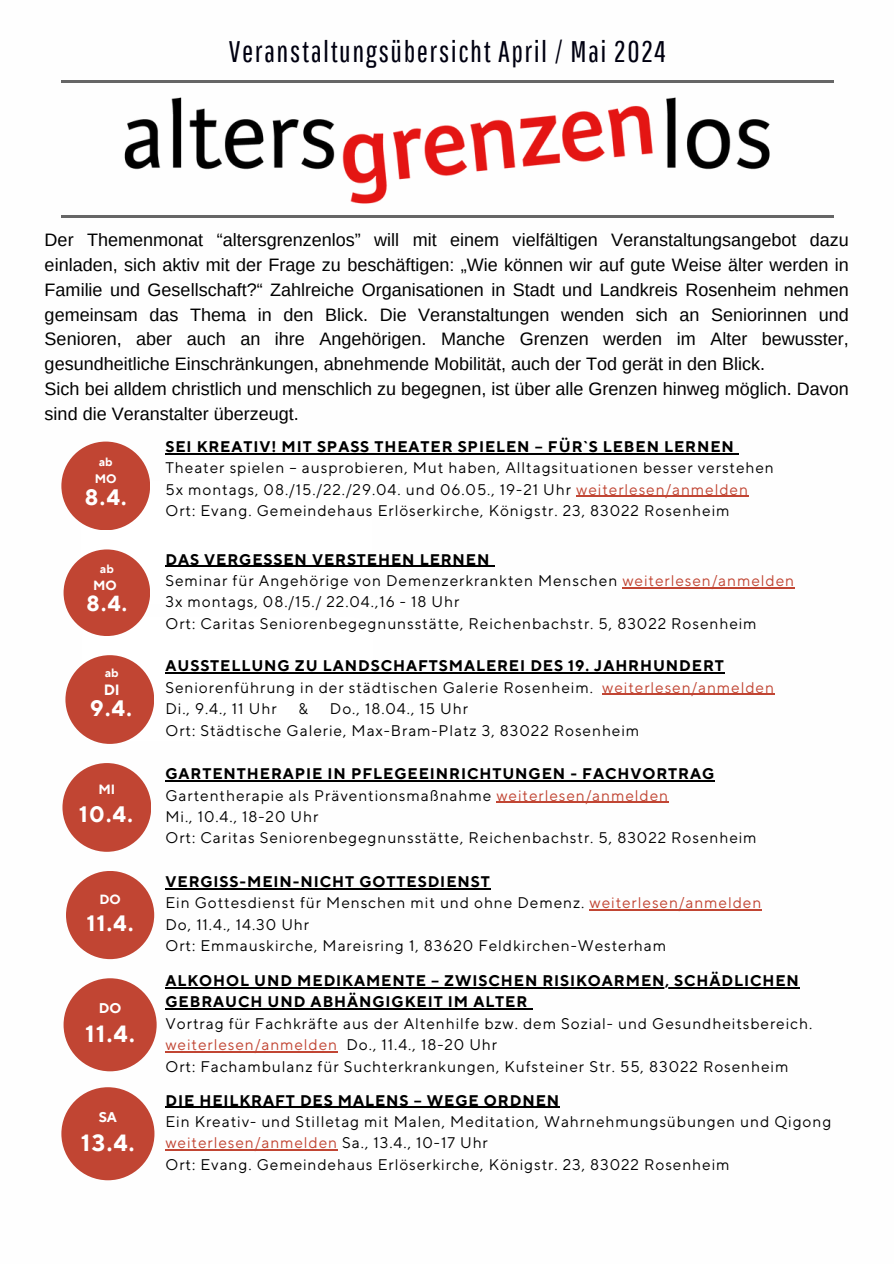
<style>
.page{position:relative;width:894px;height:1264px;background:#fff}
.page>*{position:absolute;margin:0;border:0;box-sizing:border-box;transform-origin:0 0}
.t1{font:29.85px "Pathway Gothic One";letter-spacing:.05em;color:#000010}
.t2{font:700 23.4px "TT Norms Pro";color:#fff}
.t3{font:700 22.35px "TT Norms Pro";color:#fff}
.t4{font:700 22.2px "TT Norms Pro";color:#fff}
.t5{font:700 21.75px "TT Norms Pro";color:#fff}
.t6{font:18px/24.8px "Arimo";color:#000}
.t7{font:15.3px/21.3px "TT Norms Pro";letter-spacing:.06em;color:#000}
.t8{font:700 15.3px/21.3px "TT Norms Pro";letter-spacing:.06em;color:#000}
.t9{font:700 14.85px "TT Norms Pro";color:#fff}
.t10{font:700 13.95px "TT Norms Pro";color:#fff}
.t11{font:700 13.35px "TT Norms Pro";color:#fff}
.t12{font:700 12.3px "TT Norms Pro";color:#fff}
.t13{font:700 12px "TT Norms Pro";color:#fff}
.s1{color:#c14533}
.s2{font-weight:700}
</style>
<div class="page">
<hr style="left:61px;top:216px;width:772px;height:2px;background:#666">
<hr style="left:61px;top:80px;width:772px;height:3px;background:#666">
<img style="left:124px;top:97px;width:646px;height:107px">
<svg style="left:82px;top:617px;width:291px;height:124px"></svg>
<div style="left:61px;top:441px;width:89px;height:89px;background:#c14533;border-radius:50%"></div>
<div style="left:64px;top:549px;width:86px;height:87px;background:#c14533;border-radius:50%"></div>
<div style="left:62px;top:763px;width:89px;height:88px;background:#c14533;border-radius:50%"></div>
<div style="left:66px;top:871px;width:88px;height:88px;background:#c14533;border-radius:50%"></div>
<div style="left:64px;top:978px;width:93px;height:93px;background:#c14533;border-radius:50%"></div>
<div style="left:61px;top:1087px;width:93px;height:93px;background:#c14533;border-radius:50%"></div>
<hr style="left:165px;top:565px;width:325px;height:2px;background:#000">
<hr style="left:622px;top:587px;width:172px;height:1px;background:#c14533">
<hr style="left:165px;top:453px;width:569px;height:1px;background:#000">
<hr style="left:576px;top:496px;width:172px;height:1px;background:#c14533">
<hr style="left:165px;top:672px;width:559px;height:1px;background:#000">
<hr style="left:602px;top:694px;width:172px;height:1px;background:#c14533">
<hr style="left:165px;top:780px;width:550px;height:1px;background:#000">
<hr style="left:496px;top:801px;width:173px;height:2px;background:#c14533">
<hr style="left:165px;top:888px;width:325px;height:1px;background:#000">
<hr style="left:589px;top:909px;width:173px;height:1px;background:#c14533">
<hr style="left:165px;top:987px;width:634px;height:1px;background:#000">
<hr style="left:165px;top:1008px;width:363px;height:1px;background:#000">
<hr style="left:165px;top:1051px;width:173px;height:1px;background:#c14533">
<hr style="left:165px;top:1106px;width:395px;height:1px;background:#000">
<hr style="left:165px;top:1149px;width:173px;height:1px;background:#c14533">
<div style="left:65px;top:655px;width:89px;height:89px;background:#c14533;border-radius:50%"></div>
<h4 class="t1" style="left:229px;top:33px;width:438px">Veranstaltungsübersicht April / Mai 2024</h4>
<h2 class="t6" style="left:45px;top:228px;width:805px">Der Themenmonat “altersgrenzenlos” will mit einem vielfältigen Veranstaltungsangebot dazu einladen, sich aktiv mit der Frage zu beschäftigen: „Wie können wir auf gute Weise älter werden in Familie und Gesellschaft?“ Zahlreiche Organisationen in Stadt und Landkreis Rosenheim nehmen gemeinsam das Thema in den Blick. Die Veranstaltungen wenden sich an Seniorinnen und Senioren, aber auch an ihre Angehörigen. Manche Grenzen werden im Alter bewusster, gesundheitliche Einschränkungen, abnehmende Mobilität, auch der Tod gerät in den Blick.<br>Sich bei alldem christlich und menschlich zu begegnen, ist über alle Grenzen hinweg möglich. Davon sind die Veranstalter überzeugt.</h2>
<p class="t13" style="left:99px;top:454px;width:15px">ab</p>
<p class="t12" style="left:95px;top:471px;width:23px">MO</p>
<h3 class="t3" style="left:85px;top:483px;width:43px">8.4.</h3>
<p class="t13" style="left:100px;top:562px;width:15px">ab</p>
<p class="t11" style="left:93px;top:577px;width:25px">MO</p>
<h2 class="t5" style="left:86px;top:590px;width:42px">8.4.</h2>
<h2 class="t13" style="left:105px;top:665px;width:15px">ab</h2>
<h2 class="t9" style="left:104px;top:681px;width:18px">DI</h2>
<h4 class="t3" style="left:90px;top:695px;width:43px">9.4.</h4>
<p class="t11" style="left:98px;top:781px;width:18px">MI</p>
<h2 class="t3" style="left:79px;top:800px;width:55px">10.4.</h2>
<p class="t11" style="left:99px;top:891px;width:23px">DO</p>
<h4 class="t4" style="left:87px;top:910px;width:48px">11.4.</h4>
<h2 class="t10" style="left:99px;top:999px;width:24px">DO</h2>
<p class="t2" style="left:86px;top:1019px;width:51px">11.4.</p>
<h2 class="t10" style="left:99px;top:1108px;width:20px">SA</h2>
<p class="t2" style="left:81px;top:1128px;width:55px">13.4.</p>
<p class="t8" style="left:165px;top:436px;width:569px">SEI KREATIV! MIT SPASS THEATER SPIELEN – FÜR`S LEBEN LERNEN</p>
<p class="t7" style="left:165px;top:458px;width:609px">Theater spielen – ausprobieren, Mut haben, Alltagsituationen besser verstehen<br>5x montags, 08./15./22./29.04. und 06.05., 19-21 Uhr <span class="s1">weiterlesen/anmelden<br></span>Ort: Evang. Gemeindehaus Erlöserkirche, Königstr. 23, 83022 Rosenheim</p>
<p class="t7" style="left:165px;top:549px;width:630px"><span class="s2">DAS VERGESSEN VERSTEHEN LERNEN<br></span>Seminar für Angehörige von Demenzerkrankten Menschen <span class="s1">weiterlesen/anmelden </span>3x montags, 08./15./ 22.04.,16 - 18 Uhr<br>Ort: Caritas Seniorenbegegnunsstätte, Reichenbachstr. 5, 83022 Rosenheim</p>
<p class="t7" style="left:165px;top:656px;width:609px"><span class="s2">AUSSTELLUNG ZU LANDSCHAFTSMALEREI DES 19. JAHRHUNDERT<br></span>Seniorenführung in der städtischen Galerie Rosenheim. <span class="s1">weiterlesen/anmelden<br></span>Di., 9.4., 11 Uhr</p>
<p class="t7" style="left:165px;top:698px;width:475px;text-align:center">Do., 18.04., 15 Uhr<br>Ort: Städtische Galerie, Max-Bram-Platz 3, 83022 Rosenheim</p>
<p class="t7" style="left:165px;top:764px;width:592px"><span class="s2">GARTENTHERAPIE IN PFLEGEEINRICHTUNGEN - FACHVORTRAG </span>Gartentherapie als Präventionsmaßnahme <span class="s1">weiterlesen/anmelden<br></span>Mi., 10.4., 18-20 Uhr<br>Ort: Caritas Seniorenbegegnunsstätte, Reichenbachstr. 5, 83022 Rosenheim</p>
<p class="t7" style="left:165px;top:871px;width:597px"><span class="s2">VERGISS-MEIN-NICHT GOTTESDIENST<br></span>Ein Gottesdienst für Menschen mit und ohne Demenz. <span class="s1">weiterlesen/anmelden </span>Do, 11.4., 14.30 Uhr<br>Ort: Emmauskirche, Mareisring 1, 83620 Feldkirchen-Westerham</p>
<p class="t8" style="left:165px;top:970px;width:635px">ALKOHOL UND MEDIKAMENTE – ZWISCHEN RISIKOARMEN, SCHÄDLICHEN<br>GEBRAUCH UND ABHÄNGIGKEIT IM ALTER</p>
<p class="t7" style="left:165px;top:1013px;width:648px">Vortrag für Fachkräfte aus der Altenhilfe bzw. dem Sozial- und Gesundheitsbereich. <span class="s1">weiterlesen/anmelden</span> Do., 11.4., 18-20 Uhr<br>Ort: Fachambulanz für Suchterkrankungen, Kufsteiner Str. 55, 83022 Rosenheim</p>
<p class="t8" style="left:165px;top:1090px;width:395px">DIE HEILKRAFT DES MALENS – WEGE ORDNEN</p>
<p class="t7" style="left:165px;top:1111px;width:667px">Ein Kreativ- und Stilletag mit Malen, Meditation, Wahrnehmungsübungen und Qigong <span class="s1">weiterlesen/anmelden</span> Sa., 13.4., 10-17 Uhr<br>Ort: Evang. Gemeindehaus Erlöserkirche, Königstr. 23, 83022 Rosenheim</p>
<p class="t7" style="left:298px;top:698px;width:11px">&amp;</p>
</div>
